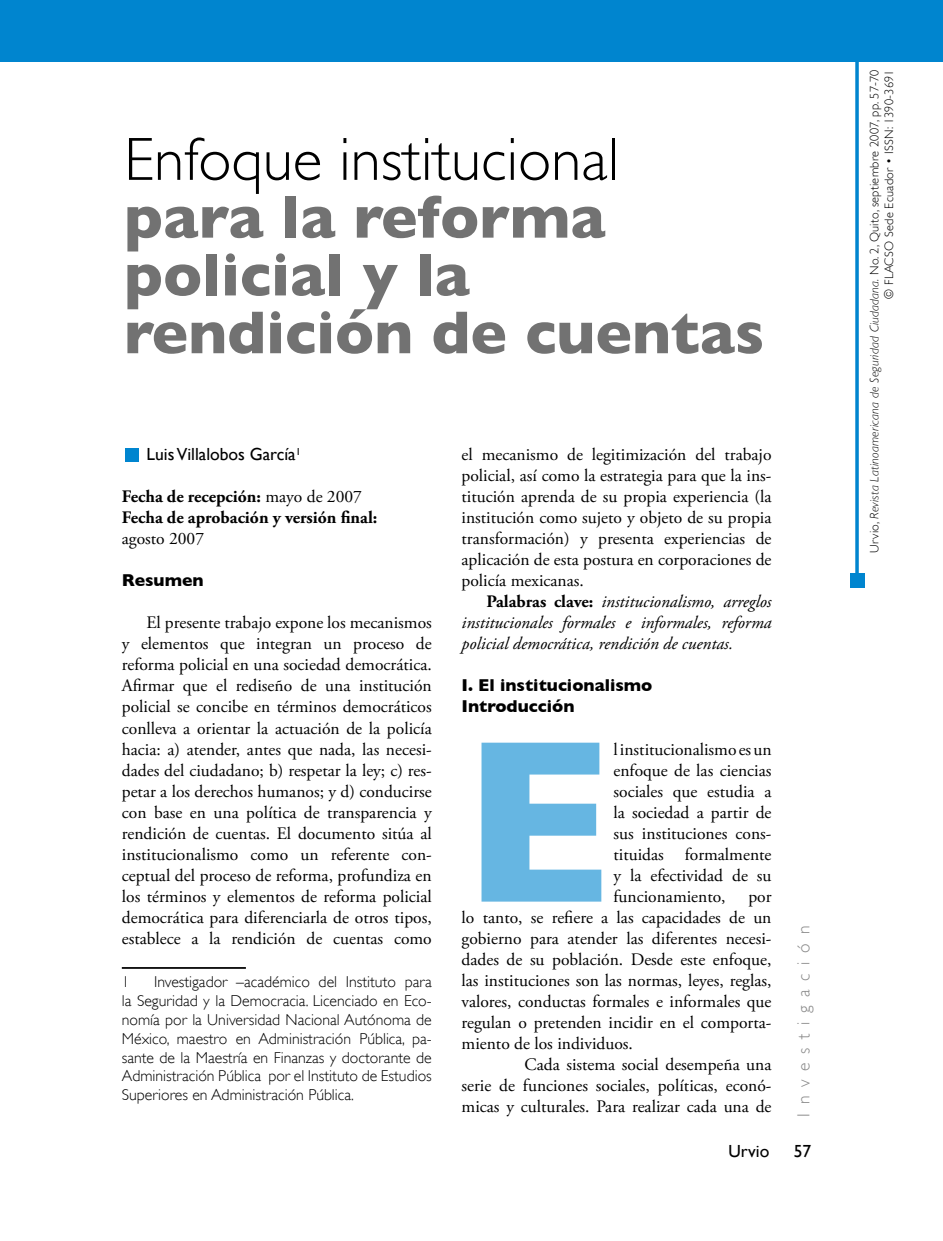
<style>
.page{position:relative;width:943px;height:1241px;background:#fff}
.page>*{position:absolute;margin:0;border:0;box-sizing:border-box;transform-origin:0 0}
.t1{font:700 234.67px "Gill Sans";color:#66b6e2}
.t2{font:700 61.25px/57.8px "Gill Sans";color:#727272}
.t3{font:300 61.25px "Gill Sans";color:#000}
.t4{font:17.5px/21px "Adobe Garamond Pro";color:#000;text-align:justify}
.t5{font:italic 17.5px/21px "Adobe Garamond Pro";color:#000;text-align:justify}
.t6{font:700 17.5px/21px "Adobe Garamond Pro";color:#000}
.t7{font:700 17.5px/21px "Gill Sans";color:#000}
.t8{font:17.5px "Gill Sans";color:#000}
.t9{font:300 17.5px "Gill Sans";letter-spacing:.5em;color:#898989}
.t10{font:300 15.75px/18.9px "Gill Sans";color:#000;text-align:justify}
.t11{font:300 12.25px/14.7px "Gill Sans";letter-spacing:.02em;color:#000;text-align:right}
.s1{font-weight:400}
.s2{font-weight:700;font-style:normal}
.s3{font-style:italic}
</style>
<div class="page">
<hr style="left:122px;top:966px;width:124px;height:2px;background:#000">
<div style="left:125px;top:448px;width:14px;height:13px;background:#0085cf"></div>
<div style="left:0;top:0;width:943px;height:61px;background:#0085cf"></div>
<hr style="left:855px;top:53px;width:3px;height:527px;background:#0085cf">
<div style="left:850px;top:573px;width:14px;height:14px;background:#0085cf"></div>
<h2 class="t3" style="left:124px;top:124px;width:496px">Enfoque institucional</h2>
<h2 class="t2" style="left:124px;top:188px;width:641px">para la reforma policial y la rendición de cuentas</h2>
<p class="t8" style="left:147px;top:444px;width:156px">Luis Villalobos García<sup>1</sup></p>
<p class="t6" style="left:122px;top:486px;width:257px">Fecha de recepción: <span class="s1">mayo de 2007<br></span>Fecha de aprobación y versión final:</p>
<p class="t4" style="left:122px;top:529px;width:84px">agosto 2007</p>
<p class="t7" style="left:122px;top:569px;width:83px">Resumen</p>
<p class="t4" style="left:122px;top:613px;width:311px;text-indent:25px">El presente trabajo expone los mecanismos y elementos que integran un proceso de reforma policial en una sociedad democrática.<br>Afirmar que el rediseño de una institución policial se concibe en términos democráticos conlleva a orientar la actuación de la policía hacia: a) atender, antes que nada, las necesi&shy;dades del ciudadano; b) respetar la ley; c) res&shy;petar a los derechos humanos; y d) conducirse con base en una política de transparencia y rendición de cuentas. El documento sitúa al institucionalismo como un referente con&shy;ceptual del proceso de reforma, profundiza en los términos y elementos de reforma policial democrática para diferenciarla de otros tipos, establece a la rendición de cuentas como</p>
<p class="t10" style="left:122px;top:971px;width:9px">1</p>
<p class="t10" style="left:122px;top:971px;width:311px;text-indent:32px">Investigador –académico del Instituto para la Seguridad y la Democracia. Licenciado en Eco&shy;nomía por la Universidad Nacional Autónoma de México, maestro en Administración Pública, pa&shy;sante de la Maestría en Finanzas y doctorante de Administración Pública por el Instituto de Estudios Superiores en Administración Pública.</p>
<p class="t4" style="left:461px;top:445px;width:311px">el mecanismo de legitimización del trabajo policial, así como la estrategia para que la ins&shy;titución aprenda de su propia experiencia (la institución como sujeto y objeto de su propia transformación) y presenta experiencias de aplicación de esta postura en corporaciones de policía mexicanas.</p>
<p class="t5" style="left:461px;top:591px;width:311px;text-indent:25px"><span class="s2">Palabras clave:</span> institucionalismo, arreglos institucionales formales e informales, reforma policial democrática, rendición de cuentas.</p>
<p class="t7" style="left:461px;top:674px;width:192px">I. El institucionalismo<br>Introducción</p>
<h1 class="t1" style="left:461px;top:684px;width:153px">E</h1>
<p class="t4" style="left:613px;top:739px;width:159px">l institucionalismo es un enfoque de las ciencias sociales que estudia a la sociedad a partir de sus instituciones cons&shy;tituidas formalmente y la efectividad de su funcionamiento,</p>
<p class="t4" style="left:461px;top:886px;width:311px;text-indent:287px">por lo tanto, se refiere a las capacidades de un gobierno para atender las diferentes necesi&shy;dades de su población. Desde este enfoque, las instituciones son las normas, leyes, reglas, valores, conductas formales e informales que regulan o pretenden incidir en el comporta&shy;miento de los individuos.</p>
<p class="t4" style="left:461px;top:1054px;width:311px;text-indent:63px">Cada sistema social desempeña una serie de funciones sociales, políticas, econó&shy;micas y culturales. Para realizar cada una de</p>
<p class="t9" style="left:793px;top:1116px;width:192px;rotate:-90deg">Investigación</p>
<p class="t8" style="left:728px;top:1140px;width:43px">Urvio</p>
<p class="t8" style="left:793px;top:1140px;width:19px">57</p>
<p class="t11" style="left:866px;top:552px;width:484px;rotate:-90deg">Urvio, <span class="s3">Revista Latinoamericana de Seguridad Ciudadana.</span> No. 2, Quito, septiembre 2007, pp. 57-70 © FLACSO Sede Ecuador • ISSN: 1390-3691</p>
</div>
